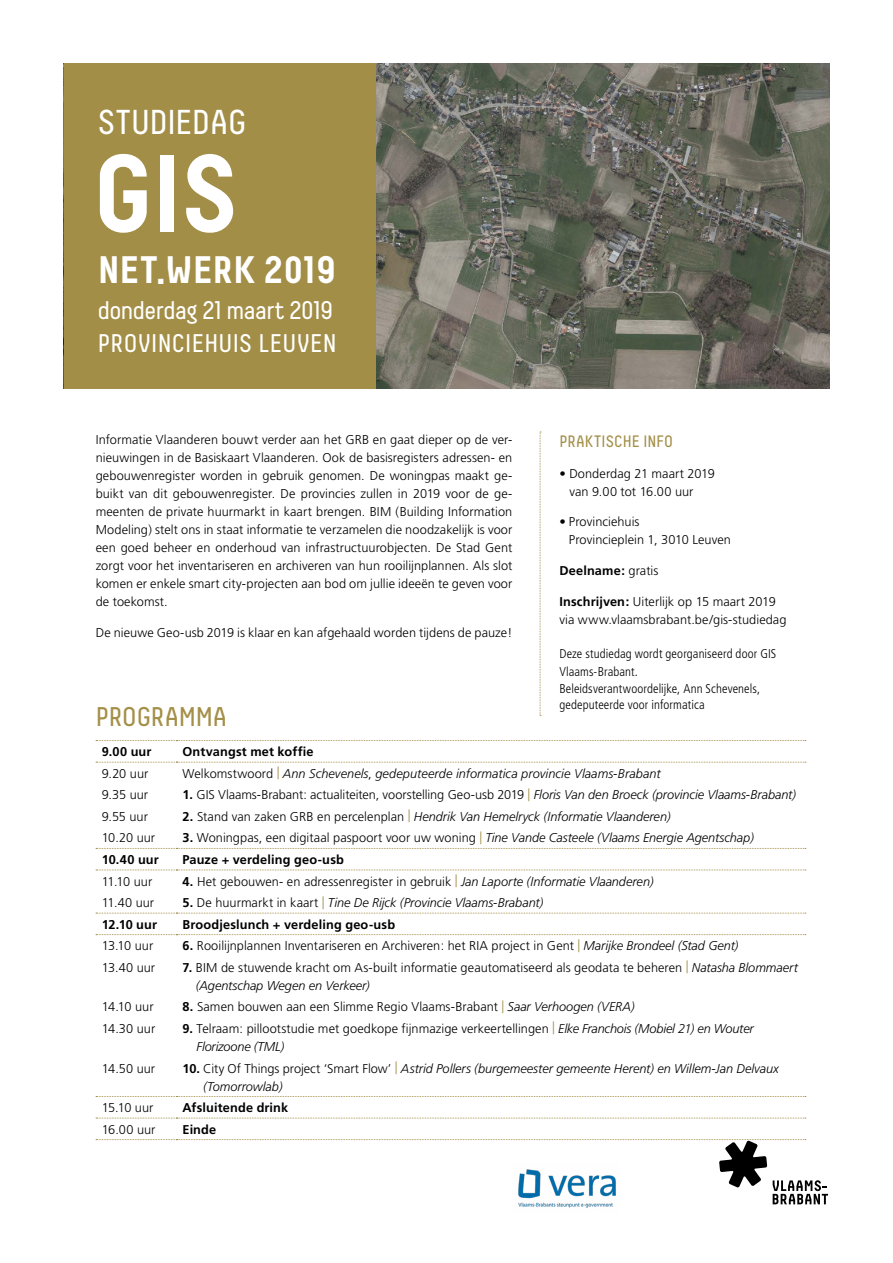
<style>
.page{position:relative;width:893px;height:1263px;background:#fff}
.page>*{position:absolute;margin:0;border:0;box-sizing:border-box;transform-origin:0 0}
.t1{font:700 109.35px "Decima";color:#fff}
.t2{font:700 38.25px "Decima";color:#fff}
.t3{font:34.5px "Decima";letter-spacing:-.005em;color:#fff}
.t4{font:27px "Decima";letter-spacing:-.005em;color:#a48f48}
.t5{font:25.5px "Decima";letter-spacing:-.02em;color:#fff}
.t6{font:25.5px "Decima";letter-spacing:.01em;color:#fff}
.t7{font:16.5px "Decima";letter-spacing:.01em;color:#a48f48}
.t8{font:300 12.75px/18px "Frutiger";letter-spacing:.005em;color:#000}
.t9{font:italic 300 12.75px/18px "Frutiger";color:#000}
.t10{font:700 12.75px "Frutiger";letter-spacing:.01em;color:#000}
.t11{font:300 condensed 12.75px/18px "Frutiger";letter-spacing:.01em;color:#000}
.s1{font-stretch:condensed}
.s2{font-weight:300}
.s3{font-weight:700}
.s4{font-style:normal}
.s5{font-style:normal;color:#a38e47}
.s6{color:#a38e47}
.s7{font-style:italic}
.s8{font-weight:700;font-style:normal}
</style>
<div class="page">
<img style="left:375px;top:64px;width:454px;height:325px">
<div style="left:64px;top:64px;width:311px;height:325px;background:#a38e47"></div>
<img style="left:518px;top:1204px;width:95px;height:4px">
<svg style="left:96px;top:740px;width:710px;height:1px"></svg>
<svg style="left:96px;top:762px;width:710px;height:1px"></svg>
<svg style="left:96px;top:848px;width:710px;height:1px"></svg>
<svg style="left:96px;top:869px;width:710px;height:1px"></svg>
<svg style="left:96px;top:913px;width:710px;height:1px"></svg>
<svg style="left:96px;top:934px;width:710px;height:1px"></svg>
<svg style="left:96px;top:1118px;width:710px;height:1px"></svg>
<svg style="left:96px;top:1139px;width:732px;height:65px"></svg>
<svg style="left:96px;top:1096px;width:710px;height:1px"></svg>
<svg style="left:540px;top:432px;width:1px;height:284px"></svg>
<p class="t3" style="left:98px;top:103px;width:150px">STUDIEDAG</p>
<p class="t1" style="left:92px;top:129px;width:148px">GIS</p>
<p class="t2" style="left:98px;top:247px;width:240px">NET.WERK 2019</p>
<p class="t5" style="left:98px;top:296px;width:237px">donderdag 21 maart 2019</p>
<p class="t6" style="left:98px;top:329px;width:241px">PROVINCIEHUIS LEUVEN</p>
<p class="t8" style="left:96px;top:431px;width:418px;text-align:justify">Informatie Vlaanderen bouwt verder aan het GRB en gaat dieper op de ver&shy;nieuwingen in de Basiskaart Vlaanderen. Ook de basisregisters adressen- en gebouwenregister worden in gebruik genomen. De woningpas maakt ge&shy;buikt van dit gebouwenregister. De provincies zullen in 2019 voor de ge&shy;meenten de private huurmarkt in kaart brengen. BIM (Building Information Modeling) stelt ons in staat informatie te verzamelen die noodzakelijk is voor een goed beheer en onderhoud van infrastructuurobjecten. De Stad Gent zorgt voor het inventariseren en archiveren van hun rooilijnplannen. Als slot komen er enkele smart city-projecten aan bod om jullie ideeën te geven voor de toekomst.</p>
<p class="t8" style="left:96px;top:624px;width:418px">De nieuwe Geo-usb 2019 is klaar en kan afgehaald worden tijdens de pauze!</p>
<p class="t4" style="left:96px;top:702px;width:133px">PROGRAMMA</p>
<p class="t7" style="left:559px;top:432px;width:115px">PRAKTISCHE INFO</p>
<p class="t8" style="left:569px;top:464px;width:147px;text-indent:-10px">• Donderdag 21 maart 2019 van 9.00 tot 16.00 uur</p>
<p class="t8" style="left:569px;top:513px;width:164px;text-indent:-9px"><span class="s1">•</span> Provinciehuis<br>Provincieplein 1, 3010 Leuven</p>
<p class="t10" style="left:559px;top:563px;width:101px">Deelname: <span class="s2">gratis</span></p>
<p class="t8" style="left:559px;top:593px;width:229px"><span class="s3">Inschrijven:</span> Uiterlijk op 15 maart 2019 via www.vlaamsbrabant.be/gis-studiedag</p>
<p class="t11" style="left:559px;top:645px;width:218px">Deze studiedag wordt georganiseerd door GIS<br>Vlaams-Brabant.</p>
<p class="t11" style="left:559px;top:680px;width:202px;line-height:16.5px">Beleidsverantwoordelijke, Ann Schevenels, gedeputeerde voor informatica</p>
<p class="t10" style="left:102px;top:744px;width:51px">9.00 uur</p>
<p class="t10" style="left:182px;top:744px;width:133px">Ontvangst met koffie</p>
<p class="t8" style="left:102px;top:764px;width:48px">9.20 uur</p>
<p class="t9" style="left:182px;top:764px;width:480px"><span class="s4">Welkomstwoord</span> <span class="s5">|</span> Ann Schevenels<span class="s4">,</span> gedeputeerde informatica provincie Vlaams-Brabant</p>
<p class="t8" style="left:102px;top:786px;width:48px">9.35 uur</p>
<p class="t8" style="left:182px;top:786px;width:615px"><span class="s3">1.</span> GIS Vlaams-Brabant: actualiteiten, voorstelling Geo-usb 2019 <span class="s6">|</span> <span class="s7">Floris Van den Broeck (provincie Vlaams-Brabant)</span></p>
<p class="t8" style="left:102px;top:808px;width:48px">9.55 uur</p>
<p class="t9" style="left:182px;top:807px;width:490px"><span class="s8">2.</span> <span class="s4">Stand van zaken GRB en percelenplan</span> <span class="s5">|</span> Hendrik Van Hemelryck (Informatie Vlaanderen)</p>
<p class="t8" style="left:102px;top:829px;width:55px">10.20 uur</p>
<p class="t9" style="left:182px;top:829px;width:573px"><span class="s8">3.</span> <span class="s4">Woningpas, een digitaal paspoort voor uw woning</span> <span class="s5">|</span> Tine Vande Casteele (Vlaams Energie Agentschap)</p>
<p class="t10" style="left:102px;top:852px;width:59px">10.40 uur</p>
<p class="t10" style="left:182px;top:852px;width:163px">Pauze + verdeling geo-usb</p>
<p class="t8" style="left:102px;top:872px;width:52px">11.10 uur</p>
<p class="t8" style="left:182px;top:872px;width:473px"><span class="s3">4.</span> Het gebouwen- en adressenregister in gebruik <span class="s6">|</span> <span class="s7">Jan Laporte (Informatie Vlaanderen)</span></p>
<p class="t8" style="left:102px;top:894px;width:54px">11.40 uur</p>
<p class="t9" style="left:182px;top:894px;width:362px"><span class="s8">5.</span> <span class="s4">De huurmarkt in kaart</span> <span class="s5">|</span> Tine De Rijck (Provincie Vlaams-Brabant)</p>
<p class="t10" style="left:102px;top:917px;width:57px">12.10 uur</p>
<p class="t10" style="left:182px;top:917px;width:214px">Broodjeslunch + verdeling geo-usb</p>
<p class="t8" style="left:102px;top:937px;width:53px">13.10 uur</p>
<p class="t8" style="left:182px;top:937px;width:557px"><span class="s3">6.</span> Rooilijnplannen Inventariseren en Archiveren: het RIA project in Gent <span class="s6">|</span> <span class="s7">Marijke Brondeel (Stad Gent)</span></p>
<p class="t8" style="left:102px;top:958px;width:55px">13.40 uur</p>
<p class="t8" style="left:196px;top:958px;width:604px;text-indent:-13px"><span class="s3">7.</span> BIM de stuwende kracht om As-built informatie geautomatiseerd als geodata te beheren <span class="s6">|</span> <span class="s7">Natasha Blommaert (Agentschap Wegen en Verkeer)</span></p>
<p class="t8" style="left:102px;top:998px;width:53px">14.10 uur</p>
<p class="t8" style="left:182px;top:998px;width:454px"><span class="s3">8.</span> Samen bouwen aan een Slimme Regio Vlaams-Brabant <span class="s6">|</span> <span class="s7">Saar Verhoogen (VERA)</span></p>
<p class="t8" style="left:102px;top:1020px;width:55px">14.30 uur</p>
<p class="t8" style="left:197px;top:1020px;width:559px;text-indent:-14px"><span class="s3">9.</span> Telraam: pillootstudie met goedkope fijnmazige verkeertellingen <span class="s6">|</span> <span class="s7">Elke Franchois (Mobiel 21) en Wouter<br>Florizoone (TML)</span></p>
<p class="t8" style="left:102px;top:1059px;width:55px">14.50 uur</p>
<p class="t9" style="left:203px;top:1059px;width:577px;text-indent:-21px"><span class="s8">10.</span> <span class="s4">City Of Things project ‘Smart Flow’</span> <span class="s5">|</span> Astrid Pollers (burgemeester gemeente Herent) en Willem-Jan Delvaux (Tomorrowlab)</p>
<p class="t8" style="left:102px;top:1099px;width:53px">15.10 uur</p>
<p class="t10" style="left:182px;top:1100px;width:107px">Afsluitende drink</p>
<p class="t8" style="left:102px;top:1120px;width:55px">16.00 uur</p>
<p class="t10" style="left:182px;top:1122px;width:35px">Einde</p>
</div>
